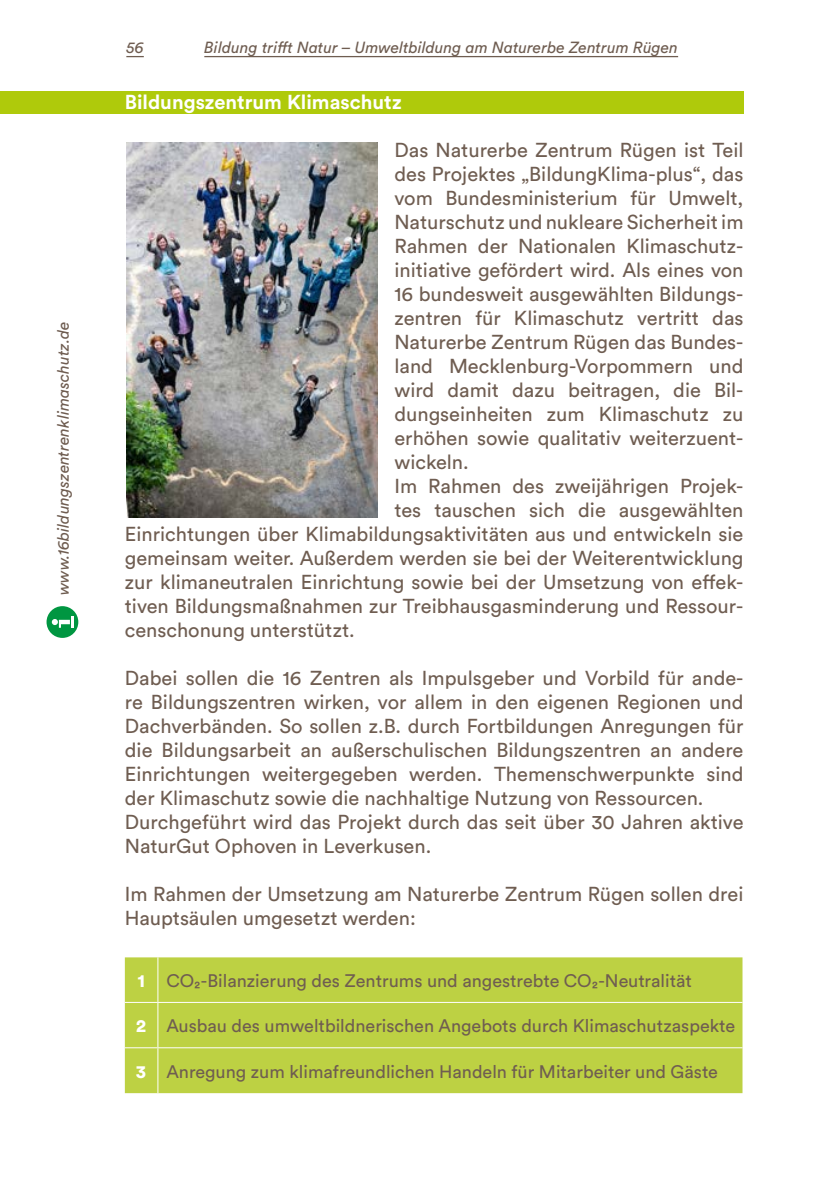
<style>
.page{position:relative;width:840px;height:1191px;background:#fff}
.page>*{position:absolute;margin:0;border:0;box-sizing:border-box;transform-origin:0 0}
.t1{font:20px/24px "Circular Pro";color:#6f5d51}
.t2{font:700 20px "Circular Pro";color:#fff}
.t3{font:18px "Circular Pro";color:#6f5d51}
.t4{font:italic 16px "Circular Pro";color:#6f5d51}
.s1{font-weight:900;color:#fff}
</style>
<div class="page">
<svg style="left:126px;top:56px;width:18px;height:1px"></svg>
<div style="left:0;top:91px;width:743px;height:22px;background:#afca0b"></div>
<div style="left:125px;top:957px;width:617px;height:136px;background:#bdd143"></div>
<hr style="left:157px;top:957px;width:1px;height:45px;background:#fff">
<hr style="left:157px;top:1003px;width:1px;height:44px;background:#fff">
<hr style="left:157px;top:1048px;width:1px;height:45px;background:#fff">
<hr style="left:125px;top:1002px;width:33px;height:1px;background:#fff">
<hr style="left:158px;top:1002px;width:584px;height:1px;background:#fff">
<hr style="left:125px;top:1047px;width:33px;height:1px;background:#fff">
<hr style="left:158px;top:1047px;width:584px;height:1px;background:#fff">
<img style="left:126px;top:142px;width:251px;height:375px">
<hr style="left:204px;top:56px;width:473px;height:1px;background:#6f5d51">
<div style="left:46px;top:606px;width:32px;height:32px;background:#009641;border-radius:50%"></div>
<svg style="left:52px;top:616px;width:21px;height:12px"></svg>
<p class="t4" style="left:52px;top:595px;width:274px;rotate:-90deg">www.16bildungszentrenklimaschutz.de</p>
<p class="t4" style="left:126px;top:37px;width:19px">56</p>
<p class="t4" style="left:204px;top:37px;width:475px">Bildung trifft Natur – Umweltbildung am Naturerbe Zentrum Rügen</p>
<p class="t2" style="left:125px;top:88px;width:278px">Bildungszentrum Klimaschutz</p>
<p class="t1" style="left:394px;top:137px;width:350px">Das Naturerbe Zentrum Rügen ist Teil</p>
<p class="t1" style="left:394px;top:161px;width:350px">des Projektes „BildungKlima-plus“, das</p>
<p class="t1" style="left:394px;top:185px;width:350px">vom Bundesministerium für Umwelt,</p>
<p class="t1" style="left:394px;top:209px;width:350px">Naturschutz und nukleare Sicherheit im</p>
<p class="t1" style="left:394px;top:233px;width:350px">Rahmen der Nationalen Klimaschutz-</p>
<p class="t1" style="left:394px;top:257px;width:350px">initiative gefördert wird. Als eines von</p>
<p class="t1" style="left:394px;top:281px;width:350px">16 bundesweit ausgewählten Bildungs-</p>
<p class="t1" style="left:394px;top:305px;width:350px">zentren für Klimaschutz vertritt das</p>
<p class="t1" style="left:394px;top:329px;width:350px">Naturerbe Zentrum Rügen das Bundes-</p>
<p class="t1" style="left:394px;top:353px;width:350px">land Mecklenburg-Vorpommern und</p>
<p class="t1" style="left:394px;top:377px;width:350px">wird damit dazu beitragen, die Bil-</p>
<p class="t1" style="left:394px;top:401px;width:350px">dungseinheiten zum Klimaschutz zu</p>
<p class="t1" style="left:394px;top:425px;width:350px">erhöhen sowie qualitativ weiterzuent-</p>
<p class="t1" style="left:394px;top:449px;width:76px">wickeln.</p>
<p class="t1" style="left:394px;top:473px;width:350px">Im Rahmen des zweijährigen Projek-</p>
<p class="t1" style="left:394px;top:497px;width:350px">tes tauschen sich die ausgewählten</p>
<p class="t1" style="left:125px;top:521px;width:619px">Einrichtungen über Klimabildungsaktivitäten aus und entwickeln sie</p>
<p class="t1" style="left:125px;top:545px;width:619px">gemeinsam weiter. Außerdem werden sie bei der Weiterentwicklung</p>
<p class="t1" style="left:125px;top:569px;width:619px">zur klimaneutralen Einrichtung sowie bei der Umsetzung von effek-</p>
<p class="t1" style="left:125px;top:593px;width:619px">tiven Bildungsmaßnahmen zur Treibhausgasminderung und Ressour-</p>
<p class="t1" style="left:125px;top:617px;width:231px">censchonung unterstützt.</p>
<p class="t1" style="left:125px;top:665px;width:620px">Dabei sollen die 16 Zentren als Impulsgeber und Vorbild für ande&shy;re Bildungszentren wirken, vor allem in den eigenen Regionen und Dachverbänden. So sollen z.B. durch Fortbildungen Anregungen für die Bildungsarbeit an außerschulischen Bildungszentren an andere Einrichtungen weitergegeben werden. Themenschwerpunkte sind der Klimaschutz sowie die nachhaltige Nutzung von Ressourcen.<br>Durchgeführt wird das Projekt durch das seit über 30 Jahren aktive NaturGut Ophoven in Leverkusen.</p>
<p class="t1" style="left:125px;top:881px;width:619px">Im Rahmen der Umsetzung am Naturerbe Zentrum Rügen sollen drei<br>Hauptsäulen umgesetzt werden:</p>
<p class="t3" style="left:137px;top:968px;width:555px"><span class="s1">1</span> CO₂-Bilanzierung des Zentrums und angestrebte CO₂-Neutralität</p>
<p class="t3" style="left:136px;top:1014px;width:600px"><span class="s1">2</span> Ausbau des umweltbildnerischen Angebots durch Klimaschutzaspekte</p>
<p class="t3" style="left:136px;top:1059px;width:583px"><span class="s1">3</span> Anregung zum klimafreundlichen Handeln für Mitarbeiter und Gäste</p>
</div>
